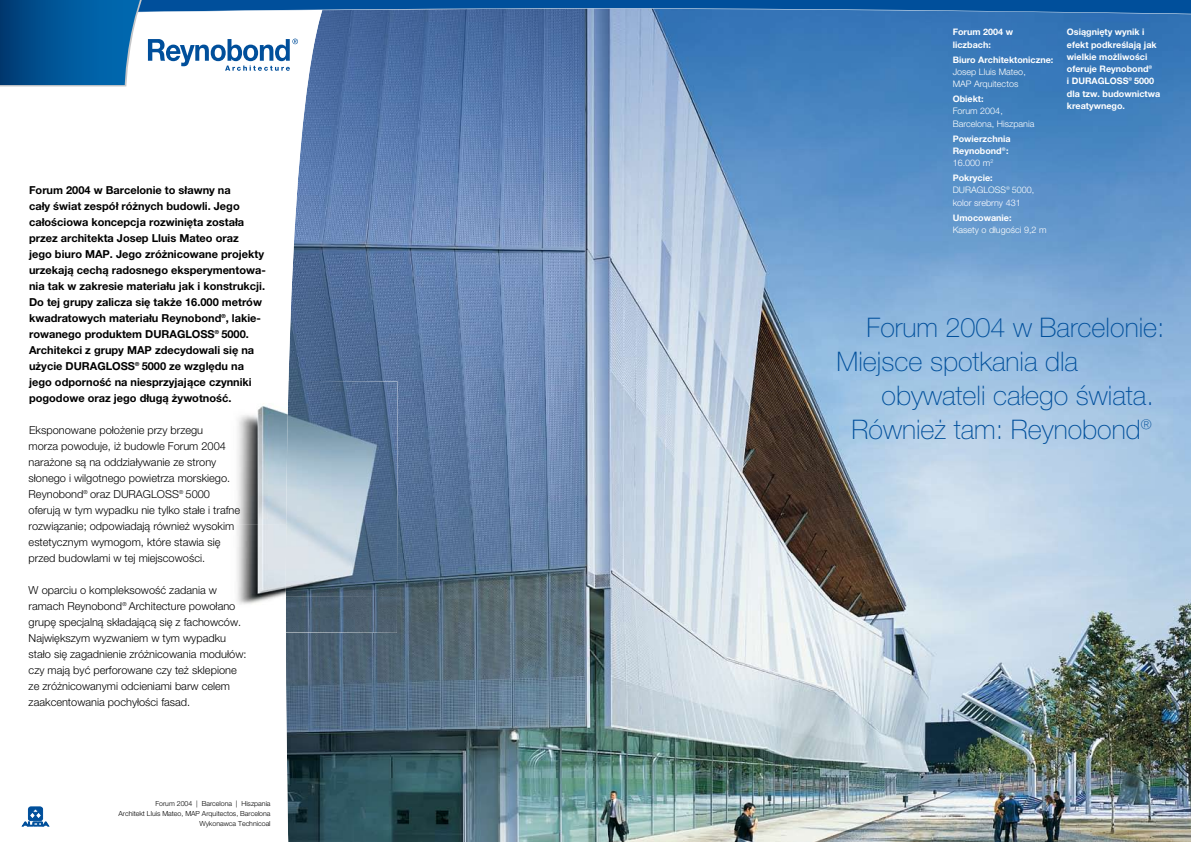
<style>
.page{position:relative;width:1191px;height:842px;background:#fff}
.page>*{position:absolute;margin:0;border:0;box-sizing:border-box;transform-origin:0 0}
.t1{font:100 27px/34px "Helvetica Neue CELT";color:#004f9b}
.t2{font:300 11px/16px "Helvetica Neue CELT";color:#000}
.t3{font:700 11px/16px "Helvetica Neue CELT";color:#000}
.t4{font:700 9px/12.2px "Helvetica Neue CELT";color:#fff}
.t5{font:300 9px/12.2px "Helvetica Neue CELT";color:#fff}
.t6{font:300 7px/10px "Helvetica Neue CELT";color:#000;text-align:right}
.s1{font-weight:300}
</style>
<div class="page">
<img style="left:325px;top:86px;width:866px;height:756px">
<svg style="left:0;top:86px;width:325px;height:756px"></svg>
<img style="left:288px;top:381px;width:109px;height:252px">
<img style="left:204px;top:381px;width:84px;height:252px">
<svg style="left:22px;top:807px;width:27px;height:19px"></svg>
<svg style="left:0;top:0;width:1191px;height:86px;background:#4c80b6"></svg>
<p class="t3" style="left:29px;top:182px;width:238px">Forum 2004 w Barcelonie to sławny na<br>cały świat zespół różnych budowli. Jego całościowa koncepcja rozwinięta została przez architekta Josep Lluis Mateo oraz<br>jego biuro MAP. Jego zróżnicowane projekty urzekają cechą radosnego eksperymentowa&shy;nia tak w zakresie materiału jak i konstrukcji.<br>Do tej grupy zalicza się także 16.000 metrów kwadratowych materiału Reynobond®, lakie&shy;rowanego produktem DURAGLOSS®5000.<br>Architekci z grupy MAP zdecydowali się na użycie DURAGLOSS®5000 ze względu na jego odporność na niesprzyjające czynniki pogodowe oraz jego długą żywotność.</p>
<p class="t2" style="left:29px;top:422px;width:213px">Eksponowane położenie przy brzegu<br>morza powoduje, iż budowle Forum 2004 narażone są na oddziaływanie ze strony słonego i wilgotnego powietrza morskiego.<br>Reynobond®oraz DURAGLOSS®5000 oferują w tym wypadku nie tylko stałe i trafne rozwiązanie; odpowiadają również wysokim estetycznym wymogom, które stawia się przed budowlami w tej miejscowości.</p>
<p class="t2" style="left:29px;top:582px;width:219px">W oparciu o kompleksowość zadania w ramach Reynobond®Architecture powołano grupę specjalną składającą się z fachowców.<br>Największym wyzwaniem w tym wypadku stało się zagadnienie zróżnicowania modułów: czy mają być perforowane czy też sklepione ze zróżnicowanymi odcieniami barw celem zaakcentowania pochyłości fasad.</p>
<p class="t6" style="left:118px;top:799px;width:154px">Forum 2004 | Barcelona | Hiszpania<br>Architekt Lluis Mateo, MAP Arquitectos, Barcelona<br>Wykonawca Technicoal</p>
<p class="t4" style="left:952px;top:26px;width:62px">Forum 2004 w liczbach:</p>
<p class="t4" style="left:952px;top:53px;width:102px">Biuro Architektoniczne:</p>
<p class="t5" style="left:952px;top:65px;width:75px">Josep Lluis Mateo,<br>MAP Arquitectos</p>
<p class="t4" style="left:952px;top:93px;width:32px">Obiekt:</p>
<p class="t5" style="left:952px;top:105px;width:83px">Forum 2004,<br>Barcelona, Hiszpania</p>
<p class="t4" style="left:952px;top:132px;width:59px">Powierzchnia<br>Reynobond®:<br><span class="s1">16.000 m</span><sup>2</sup></p>
<p class="t4" style="left:952px;top:172px;width:41px">Pokrycie:</p>
<p class="t5" style="left:952px;top:184px;width:83px">DURAGLOSS®5000, kolor srebrny 431</p>
<p class="t4" style="left:952px;top:211px;width:60px">Umocowanie:</p>
<p class="t5" style="left:952px;top:223px;width:95px">Kasety o długości 9,2 m</p>
<p class="t4" style="left:1067px;top:26px;width:95px">Osiągnięty wynik i efekt podkreślają jak wielkie możliwości oferuje Reynobond®<br>i DURAGLOSS®5000 dla tzw. budownictwa kreatywnego.</p>
<h1 class="t1" style="left:836px;top:310px;width:330px;text-indent:30px">Forum 2004 w Barcelonie:<br>Miejsce spotkania dla</h1>
<h1 class="t1" style="left:851px;top:378px;width:307px;text-align:right">obywateli całego świata.<br>Również tam: Reynobond®</h1>
</div>
